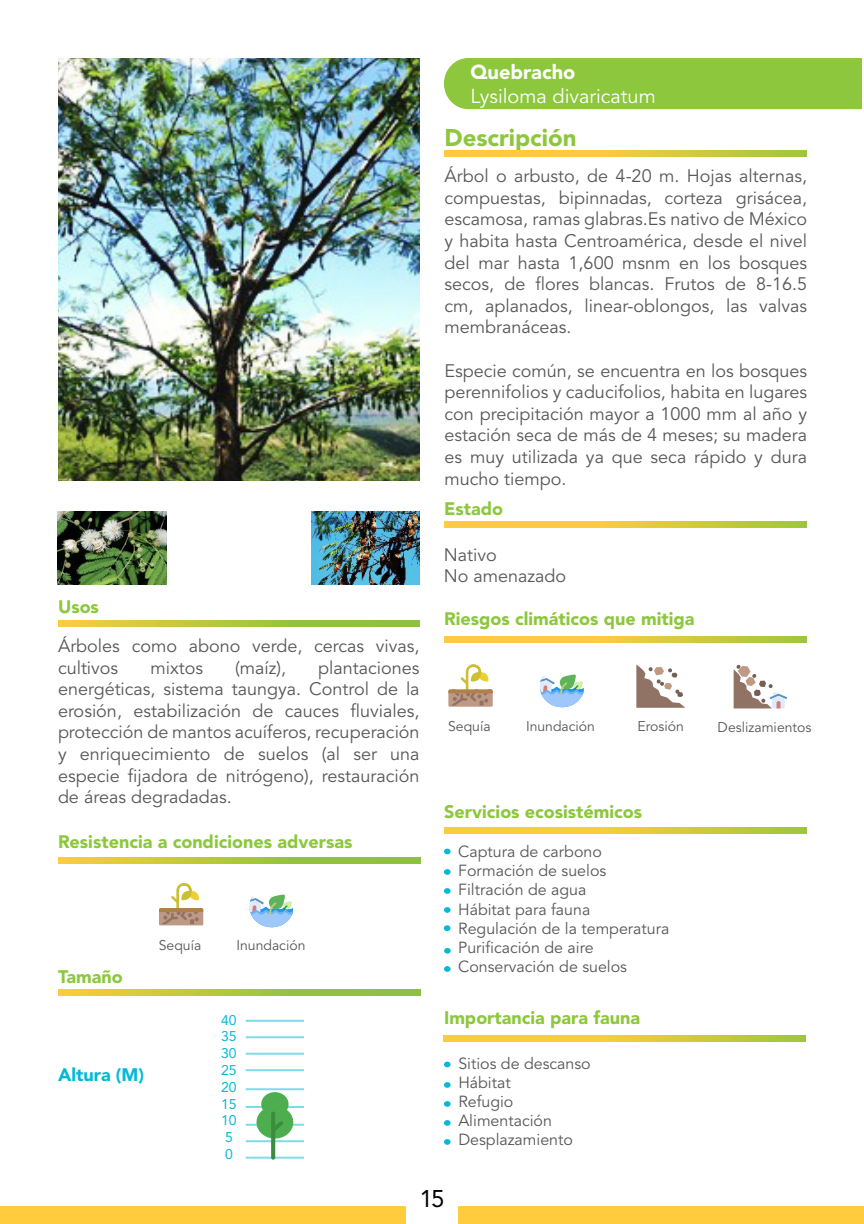
<style>
.page{position:relative;width:864px;height:1224px;background:#fff}
.page>*{position:absolute;margin:0;border:0;box-sizing:border-box;transform-origin:0 0}
.t1{font:900 24px "Avenir LT Std";color:#8cc73d}
.t2{font:24px "Avenir LT Std";color:#000}
.t3{font:20px "Avenir LT Std";color:#fff}
.t4{font:900 20px "Avenir LT Std";color:#fff}
.t5{font:18px/21.6px "Avenir LT Std";color:#575757;text-align:justify}
.t6{font:900 18px "Avenir LT Std";color:#8cc73d}
.t7{font:18px/21.6px "Avenir LT Std";color:#57585a}
.t8{font:900 18px "Avenir LT Std";color:#03bad6}
.t9{font:16px/19.2px "Avenir LT Std";color:#575757}
.t10{font:16px/19.2px "Avenir LT Std";color:#57585a}
.t11{font:14px "Avenir LT Std";color:#575757}
.t12{font:14px/16.8px "Avenir LT Std";color:#03bad6}
</style>
<div class="page">
<div style="left:0;top:1207px;width:864px;height:17px;background:#ffcc3d"></div>
<div style="left:406px;top:1171px;width:52px;height:53px;background:#fff"></div>
<div style="left:444px;top:58px;width:418px;height:51px;background:#8cc73d"></div>
<img style="left:58px;top:58px;width:362px;height:422px">
<img style="left:58px;top:511px;width:108px;height:74px">
<img style="left:312px;top:511px;width:108px;height:74px">
<hr style="left:246px;top:1020px;width:58px;height:2px;background:#03bad6">
<hr style="left:246px;top:1036px;width:58px;height:2px;background:#03bad6">
<hr style="left:246px;top:1053px;width:58px;height:2px;background:#03bad6">
<hr style="left:246px;top:1069px;width:58px;height:2px;background:#03bad6">
<hr style="left:246px;top:1088px;width:58px;height:2px;background:#03bad6">
<hr style="left:246px;top:1106px;width:58px;height:2px;background:#03bad6">
<hr style="left:246px;top:1124px;width:58px;height:2px;background:#03bad6">
<hr style="left:246px;top:1140px;width:58px;height:2px;background:#03bad6">
<hr style="left:246px;top:1157px;width:58px;height:2px;background:#03bad6">
<svg style="left:444px;top:151px;width:363px;height:5px;background:#e2c93e"></svg>
<svg style="left:448px;top:664px;width:45px;height:43px"></svg>
<svg style="left:540px;top:675px;width:44px;height:33px"></svg>
<svg style="left:636px;top:664px;width:49px;height:44px"></svg>
<svg style="left:734px;top:664px;width:53px;height:45px"></svg>
<svg style="left:444px;top:1062px;width:7px;height:5px"></svg>
<div style="left:444px;top:1082px;width:7px;height:6px;background:#03bad6;border-radius:50%"></div>
<div style="left:444px;top:1101px;width:7px;height:6px;background:#03bad6;border-radius:50%"></div>
<div style="left:444px;top:1120px;width:7px;height:6px;background:#03bad6;border-radius:50%"></div>
<svg style="left:444px;top:522px;width:362px;height:6px;background:#e2c93e"></svg>
<svg style="left:444px;top:637px;width:362px;height:5px;background:#e2c93e"></svg>
<svg style="left:444px;top:828px;width:362px;height:5px;background:#e2c93e"></svg>
<svg style="left:444px;top:1036px;width:362px;height:5px;background:#e2c93e"></svg>
<svg style="left:444px;top:849px;width:7px;height:5px"></svg>
<div style="left:444px;top:869px;width:7px;height:6px;background:#03bad6;border-radius:50%"></div>
<div style="left:444px;top:888px;width:7px;height:6px;background:#03bad6;border-radius:50%"></div>
<div style="left:444px;top:907px;width:7px;height:6px;background:#03bad6;border-radius:50%"></div>
<svg style="left:444px;top:925px;width:6px;height:6px"></svg>
<div style="left:444px;top:948px;width:7px;height:6px;background:#03bad6;border-radius:50%"></div>
<div style="left:444px;top:966px;width:7px;height:6px;background:#03bad6;border-radius:50%"></div>
<svg style="left:58px;top:621px;width:362px;height:6px;background:#b5c53f"></svg>
<svg style="left:58px;top:858px;width:362px;height:5px;background:#b4c53f"></svg>
<svg style="left:159px;top:883px;width:44px;height:42px"></svg>
<svg style="left:249px;top:895px;width:44px;height:33px"></svg>
<svg style="left:58px;top:990px;width:362px;height:5px;background:#b4c53f"></svg>
<div style="left:444px;top:1139px;width:7px;height:6px;background:#03bad6;border-radius:50%"></div>
<svg style="left:271px;top:1112px;width:4px;height:48px"></svg>
<svg style="left:254px;top:1090px;width:41px;height:51px"></svg>
<p class="t6" style="left:58px;top:596px;width:42px">Usos</p>
<p class="t5" style="left:58px;top:636px;width:363px">Árboles como abono verde, cercas vivas, cultivos</p>
<p class="t5" style="left:58px;top:657px;width:363px;text-indent:260px">plantaciones energéticas, sistema taungya. Control de la erosión, estabilización de cauces fluviales, protección de mantos acuíferos, recuperación y enriquecimiento de suelos (al ser una especie fijadora de nitrógeno), restauración de áreas degradadas.</p>
<p class="t6" style="left:58px;top:831px;width:296px">Resistencia a condiciones adversas</p>
<p class="t5" style="left:150px;top:657px;width:54px">mixtos</p>
<p class="t5" style="left:235px;top:657px;width:53px">(maíz),</p>
<p class="t6" style="left:58px;top:965px;width:66px">Tamaño</p>
<p class="t8" style="left:58px;top:1064px;width:88px">Altura (M)</p>
<p class="t11" style="left:159px;top:937px;width:44px">Sequía</p>
<p class="t11" style="left:236px;top:937px;width:71px">Inundación</p>
<p class="t12" style="left:221px;top:1011px;width:17px">40<br>35<br>30<br>25<br>20<br>15<br>10<br>5<br>0</p>
<p class="t4" style="left:471px;top:60px;width:106px">Quebracho</p>
<p class="t3" style="left:471px;top:84px;width:187px">Lysiloma divaricatum</p>
<h1 class="t1" style="left:444px;top:123px;width:134px">Descripción</h1>
<p class="t5" style="left:445px;top:166px;width:364px">Árbol o arbusto, de 4-20 m. Hojas alternas, compuestas, bipinnadas, corteza grisácea, escamosa, ramas glabras.Es nativo de México y habita hasta Centroamérica, desde el nivel del mar hasta 1,600 msnm en los bosques secos, de flores blancas. Frutos de 8-16.5 cm, aplanados, linear-oblongos, las valvas membranáceas.</p>
<p class="t5" style="left:445px;top:360px;width:364px">Especie común, se encuentra en los bosques perennifolios y caducifolios, habita en lugares con precipitación mayor a 1000 mm al año y estación seca de más de 4 meses; su madera es muy utilizada ya que seca rápido y dura mucho tiempo.</p>
<p class="t6" style="left:444px;top:497px;width:60px">Estado</p>
<p class="t7" style="left:444px;top:544px;width:124px">Nativo<br>No amenazado</p>
<p class="t6" style="left:444px;top:608px;width:252px">Riesgos climáticos que mitiga</p>
<p class="t11" style="left:448px;top:718px;width:44px">Sequía</p>
<p class="t11" style="left:526px;top:718px;width:71px">Inundación</p>
<p class="t11" style="left:638px;top:718px;width:48px">Erosión</p>
<p class="t11" style="left:718px;top:719px;width:95px">Deslizamientos</p>
<p class="t6" style="left:444px;top:800px;width:200px">Servicios ecosistémicos</p>
<p class="t10" style="left:458px;top:842px;width:150px">Captura de carbono<br>Formación de suelos</p>
<p class="t9" style="left:458px;top:881px;width:213px">Filtración de agua<br>Hábitat para fauna<br>Regulación de la temperatura<br>Purificación de aire<br>Conservación de suelos</p>
<p class="t6" style="left:444px;top:1007px;width:198px">Importancia para fauna</p>
<p class="t9" style="left:458px;top:1054px;width:134px">Sitios de descanso<br>Hábitat<br>Refugio<br>Alimentación<br>Desplazamiento</p>
<h1 class="t2" style="left:419px;top:1185px;width:27px">15</h1>
</div>
